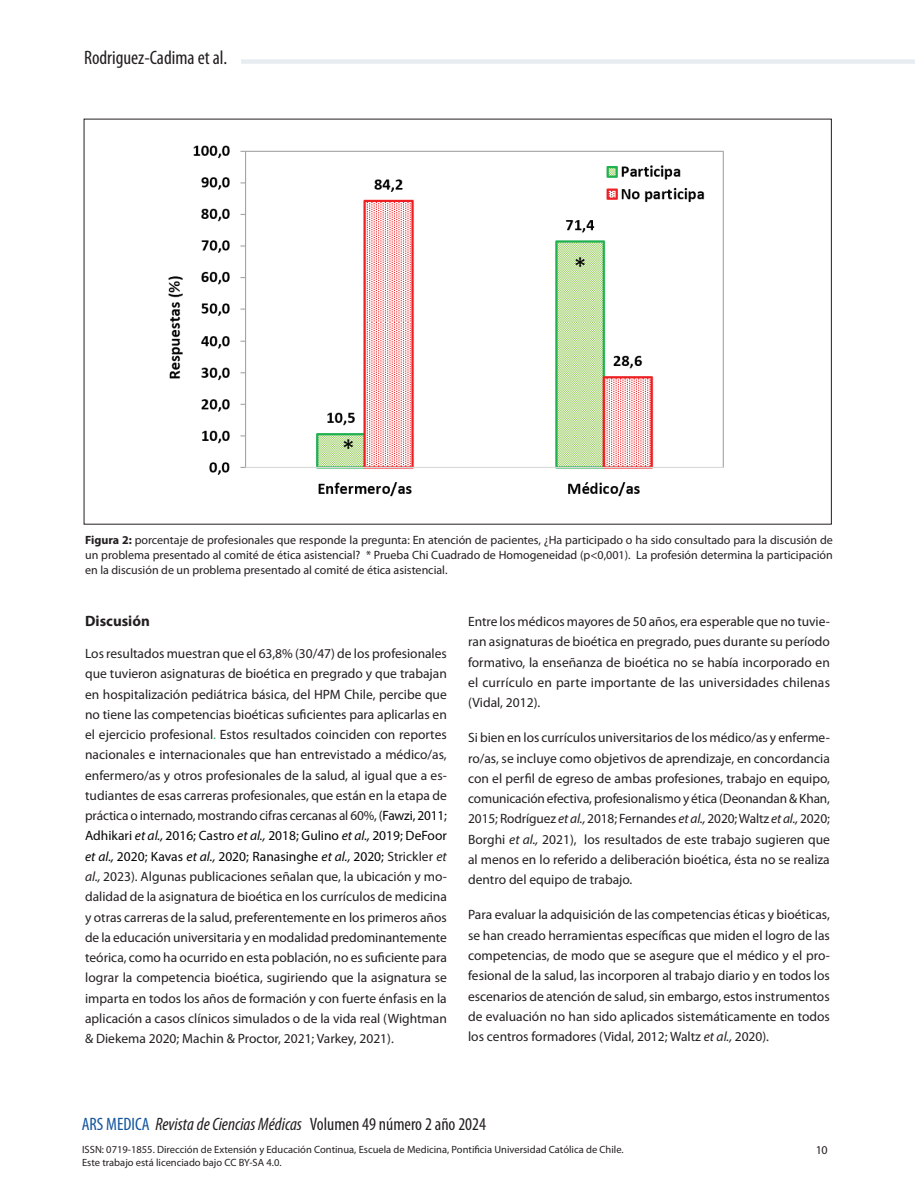
<style>
.page{position:relative;width:915px;height:1191px;background:#fff}
.page>*{position:absolute;margin:0;border:0;box-sizing:border-box;transform-origin:0 0}
.t1{font:condensed 19.5px "Myriad Pro";color:#231f20}
.t2{font:italic condensed 18px "Myriad Pro";color:#231f20}
.t3{font:700 15px "Myriad Pro";color:#231f20}
.t4{font:13.5px/20.2px "Myriad Pro";color:#231f20;text-align:justify}
.t5{font:12px/15px "Myriad Pro";color:#231f20;text-align:justify}
.t6{font:10.5px/12.6px "Myriad Pro";color:#231f20}
.s1{font-weight:700}
.s2{color:#1fb04f}
.s3{color:#040503}
.s4{font-style:italic;color:#040503}
.s5{font-style:italic}
.s6{font-style:normal;color:#13559f}
.s7{font-style:normal}
</style>
<div class="page">
<div style="left:241px;top:59px;width:673px;height:5px;background:#e7ecf1"></div>
<img style="left:168px;top:145px;width:556px;height:352px">
<h1 class="t1" style="left:84px;top:47px;width:145px">Rodriguez-Cadima et al.</h1>
<p class="t5" style="left:85px;top:532px;width:749px"><span class="s1">Figura 2:</span> porcentaje de profesionales que responde la pregunta: En atención de pacientes, ¿Ha participado o ha sido consultado para la discusión de un problema presentado al comité de ética asistencial? * Prueba Chi Cuadrado de Homogeneidad (p&lt;0,001). La profesión determina la participación en la discusión de un problema presentado al comité de ética asistencial.</p>
<p class="t3" style="left:85px;top:611px;width:66px">Discusión</p>
<p class="t4" style="left:85px;top:643px;width:363px">Los resultados muestran que el 63,8% (30/47) de los profesionales que tuvieron asignaturas de bioética en pregrado y que trabajan en hospitalización pediátrica básica, del HPM Chile, percibe que no tiene las competencias bioéticas suficientes para aplicarlas en el ejercicio profesional<span class="s2">.</span> Estos resultados coinciden con reportes nacionales e internacionales que han entrevistado a médico/as, enfermero/as y otros profesionales de la salud, al igual que a es&shy;tudiantes de esas carreras profesionales, que están en la etapa de práctica o internado, mostrando cifras cercanas al 60%, (<span class="s3">Fawzi, 2011; Adhikari</span> <span class="s4">et al.,</span> <span class="s3">2016; Castro</span> <span class="s4">et al.,</span> <span class="s3">2018; Gulino</span> <span class="s4">et al.,</span> <span class="s3">2019; DeFoor </span><span class="s4">et al.,</span> <span class="s3">2020; Kavas</span> <span class="s4">et al.,</span> <span class="s3">2020; Ranasinghe</span> <span class="s4">et al.,</span> <span class="s3">2020;</span> Strickler <span class="s5">et al.,</span> 2023). Algunas publicaciones señalan que, la ubicación y mo&shy;dalidad de la asignatura de bioética en los currículos de medicina y otras carreras de la salud, preferentemente en los primeros años de la educación universitaria y en modalidad predominantemente teórica, como ha ocurrido en esta población, no es suficiente para lograr la competencia bioética, sugiriendo que la asignatura se imparta en todos los años de formación y con fuerte énfasis en la aplicación a casos clínicos simulados o de la vida real (Wightman &amp; Diekema 2020; Machin &amp; Proctor, 2021; Varkey, 2021).</p>
<p class="t4" style="left:468px;top:611px;width:363px">Entre los médicos mayores de 50 años, era esperable que no tuvie&shy;ran asignaturas de bioética en pregrado, pues durante su período formativo, la enseñanza de bioética no se había incorporado en el currículo en parte importante de las universidades chilenas (Vidal, 2012).</p>
<p class="t4" style="left:468px;top:727px;width:363px">Si bien en los currículos universitarios de los médico/as y enferme&shy;ro/as, se incluye como objetivos de aprendizaje, en concordancia con el perfil de egreso de ambas profesiones, trabajo en equipo, comunicación efectiva, profesionalismo y ética (Deonandan &amp; Khan, 2015; Rodríguez <span class="s5">et al.,</span> 2018; Fernandes <span class="s5">et al.,</span> 2020; Waltz <span class="s5">et al.,</span> 2020; Borghi <span class="s5">et al.,</span> 2021), los resultados de este trabajo sugieren que al menos en lo referido a deliberación bioética, ésta no se realiza dentro del equipo de trabajo.</p>
<p class="t4" style="left:468px;top:904px;width:363px">Para evaluar la adquisición de las competencias éticas y bioéticas, se han creado herramientas específicas que miden el logro de las competencias, de modo que se asegure que el médico y el pro&shy;fesional de la salud, las incorporen al trabajo diario y en todos los escenarios de atención de salud, sin embargo, estos instrumentos de evaluación no han sido aplicados sistemáticamente en todos los centros formadores (Vidal, 2012; Waltz <span class="s5">et al.,</span> 2020).</p>
<h2 class="t2" style="left:82px;top:1113px;width:405px"><span class="s6">ARS MEDICA</span> Revista de Ciencias Médicas <span class="s7">Volumen 49 número 2 año 2024</span></h2>
<p class="t6" style="left:82px;top:1143px;width:543px">ISSN: 0719-1855. Dirección de Extensión y Educación Continua, Escuela de Medicina, Pontificia Universidad Católica de Chile.<br>Este trabajo está licenciado bajo CC BY-SA 4.0.</p>
<p class="t5" style="left:815px;top:1142px;width:13px">10</p>
</div>
